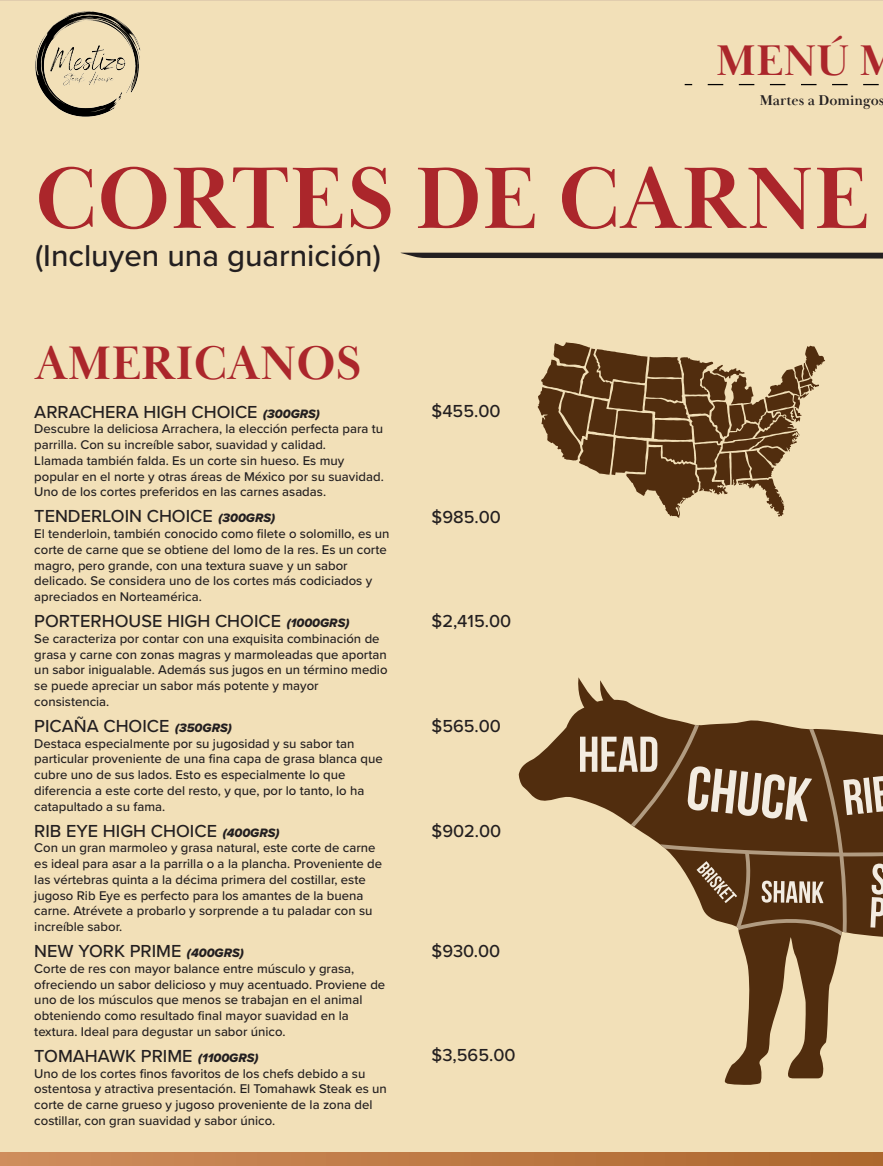
<style>
.page{position:relative;width:883px;height:1166px;background:#fff}
.page>*{position:absolute;margin:0;border:0;box-sizing:border-box;transform-origin:0 0}
.t1{font:700 90px "Baskerville Display PT";color:#ab262b}
.t2{font:700 48.38px "Baskerville Display PT";color:#ab262b}
.t3{font:700 44.12px "Baskerville Display PT";color:#ab262b}
.t4{font:500 31.25px "Proxima Nova";color:#231f20}
.t5{font:500 18px "Proxima Nova";color:#231f20}
.t6{font:700 14.62px "Baskerville Display PT";color:#231f20}
.t7{font:500 13.12px/15.8px "Proxima Nova";color:#231f20}
.s1{font-family:"Proxima Nova Extrabld It";font-weight:400;font-size:12.62px}
</style>
<div class="page">
<div style="left:0;top:1px;width:882px;height:1165px;background:#f2e0b8"></div>
<svg style="left:882px;top:1057px;width:1px;height:97px"></svg>
<img style="left:35px;top:11px;width:106px;height:105px">
<svg style="left:707px;top:84px;width:172px;height:1px"></svg>
<svg style="left:518px;top:677px;width:364px;height:408px"></svg>
<svg style="left:580px;top:725px;width:303px;height:211px"></svg>
<svg style="left:537px;top:342px;width:288px;height:176px"></svg>
<svg style="left:0;top:1153px;width:882px;height:13px;background:#bd7a45"></svg>
<svg style="left:401px;top:253px;width:481px;height:6px;background:#403a35"></svg>
<h3 class="t3" style="left:716px;top:34px;width:184px">MENÚ M</h3>
<p class="t6" style="left:759px;top:92px;width:126px">Martes a Domingos</p>
<h1 class="t1" style="left:35px;top:145px;width:835px">CORTES DE CARNE</h1>
<h3 class="t4" style="left:35px;top:232px;width:347px">(Incluyen una guarnición)</h3>
<h2 class="t2" style="left:35px;top:334px;width:327px">AMERICANOS</h2>
<h3 class="t5" style="left:34px;top:398px;width:287px">ARRACHERA HIGH CHOICE <span class="s1">(300GRS)</span></h3>
<p class="t7" style="left:34px;top:421px;width:351px">Descubre la deliciosa Arrachera, la elección perfecta para tu parrilla. Con su increíble sabor, suavidad y calidad.<br>Llamada también falda. Es un corte sin hueso. Es muy popular en el norte y otras áreas de México por su suavidad.<br>Uno de los cortes preferidos en las carnes asadas.</p>
<h3 class="t5" style="left:34px;top:503px;width:242px">TENDERLOIN CHOICE <span class="s1">(300GRS)</span></h3>
<p class="t7" style="left:34px;top:525px;width:357px">El tenderloin, también conocido como filete o solomillo, es un corte de carne que se obtiene del lomo de la res. Es un corte magro, pero grande, con una textura suave y un sabor delicado. Se considera uno de los cortes más codiciados y apreciados en Norteamérica.</p>
<h3 class="t5" style="left:34px;top:608px;width:316px">PORTERHOUSE HIGH CHOICE <span class="s1">(1000GRS)</span></h3>
<p class="t7" style="left:34px;top:630px;width:354px">Se caracteriza por contar con una exquisita combinación de grasa y carne con zonas magras y marmoleadas que aportan un sabor inigualable. Además sus jugos en un término medio se puede apreciar un sabor más potente y mayor consistencia.</p>
<h3 class="t5" style="left:34px;top:712px;width:199px">PICAÑA CHOICE <span class="s1">(350GRS)</span></h3>
<p class="t7" style="left:34px;top:735px;width:350px">Destaca especialmente por su jugosidad y su sabor tan particular proveniente de una fina capa de grasa blanca que cubre uno de sus lados. Esto es especialmente lo que diferencia a este corte del resto, y que, por lo tanto, lo ha catapultado a su fama.</p>
<h3 class="t5" style="left:34px;top:817px;width:247px">RIB EYE HIGH CHOICE <span class="s1">(400GRS)</span></h3>
<p class="t7" style="left:34px;top:839px;width:349px">Con un gran marmoleo y grasa natural, este corte de carne es ideal para asar a la parrilla o a la plancha. Proveniente de las vértebras quinta a la décima primera del costillar, este jugoso Rib Eye es perfecto para los amantes de la buena carne. Atrévete a probarlo y sorprende a tu paladar con su increíble sabor.</p>
<h3 class="t5" style="left:34px;top:937px;width:211px">NEW YORK PRIME <span class="s1">(400GRS)</span></h3>
<p class="t7" style="left:34px;top:960px;width:352px">Corte de res con mayor balance entre músculo y grasa, ofreciendo un sabor delicioso y muy acentuado. Proviene de uno de los músculos que menos se trabajan en el animal obteniendo como resultado final mayor suavidad en la textura. Ideal para degustar un sabor único.</p>
<h3 class="t5" style="left:34px;top:1042px;width:226px">TOMAHAWK PRIME <span class="s1">(1100GRS)</span></h3>
<p class="t7" style="left:34px;top:1065px;width:354px">Uno de los cortes finos favoritos de los chefs debido a su ostentosa y atractiva presentación. El Tomahawk Steak es un corte de carne grueso y jugoso proveniente de la zona del costillar, con gran suavidad y sabor único.</p>
<h3 class="t5" style="left:431px;top:398px;width:71px">$455.00</h3>
<h3 class="t5" style="left:431px;top:503px;width:71px">$985.00</h3>
<h3 class="t5" style="left:431px;top:608px;width:81px">$2,415.00</h3>
<h3 class="t5" style="left:431px;top:713px;width:71px">$565.00</h3>
<h3 class="t5" style="left:431px;top:817px;width:71px">$902.00</h3>
<h3 class="t5" style="left:431px;top:937px;width:70px">$930.00</h3>
<h3 class="t5" style="left:431px;top:1042px;width:86px">$3,565.00</h3>
</div>
